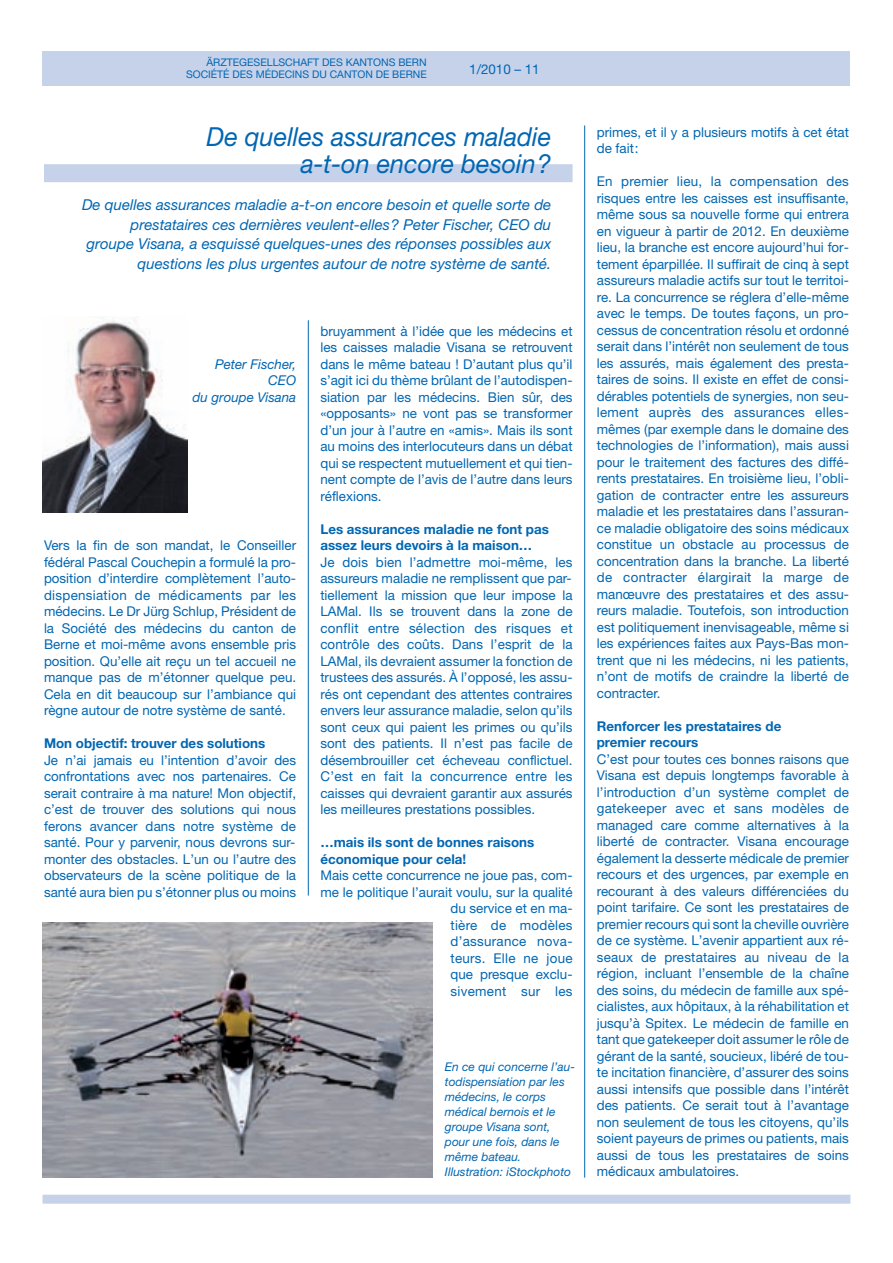
<style>
.page{position:relative;width:893px;height:1263px;background:#fff}
.page>*{position:absolute;margin:0;border:0;box-sizing:border-box;transform-origin:0 0}
.t1{font:italic 26.25px/27px "Helvetica Neue";color:#0166b3;text-align:right;scale:.96 1}
.t2{font:italic 15px/19.5px "Helvetica Neue";color:#0166b3;text-align:right}
.t3{font:13.5px/16.5px "Helvetica Neue";color:#0166b3;text-align:justify}
.t4{font:700 13.5px/16.5px "Helvetica Neue";color:#0166b3}
.t5{font:italic 13.5px/16.5px "Helvetica Neue";color:#0166b3;text-align:right}
.t6{font:italic 12px/15px "Helvetica Neue";color:#0166b3}
.t7{font:10.5px/12px "Helvetica Neue";color:#0166b3;text-align:right}
</style>
<div class="page">
<div style="left:43px;top:1195px;width:807px;height:9px;background:#c6d2ea"></div>
<div style="left:43px;top:51px;width:807px;height:34px;background:#c6d2ea"></div>
<hr style="left:308px;top:320px;width:1px;height:575px;background:#0166b3">
<hr style="left:584px;top:125px;width:1px;height:1053px;background:#0166b3">
<div style="left:44px;top:164px;width:529px;height:18px;background:#c6d2ea"></div>
<img style="left:43px;top:317px;width:144px;height:195px">
<img style="left:43px;top:922px;width:390px;height:256px">
<p class="t7" style="left:186px;top:57px;width:242px">ÄRZTEGESELLSCHAFT DES KANTONS BERN<br>SOCIÉTÉ DES MÉDECINS DU CANTON DE BERNE</p>
<p class="t3" style="left:469px;top:62px;width:72px">1/2010 – 11</p>
<h1 class="t1" style="left:207px;top:125px;width:360px">De quelles assurances maladie a-t-on encore besoin?</h1>
<p class="t2" style="left:82px;top:197px;width:471px">De quelles assurances maladie a-t-on encore besoin et quelle sorte de prestataires ces dernières veulent-elles? Peter Fischer, CEO du groupe Visana, a esquissé quelques-unes des réponses possibles aux questions les plus urgentes autour de notre système de santé.</p>
<p class="t5" style="left:193px;top:357px;width:105px">Peter Fischer,<br>CEO<br>du groupe Visana</p>
<p class="t3" style="left:44px;top:538px;width:254px">Vers la fin de son mandat, le Conseiller fédéral Pascal Couchepin a formulé la pro&shy;position d’interdire complètement l’auto&shy;dispensiation de médicaments par les médecins. Le Dr Jürg Schlup, Président de la Société des médecins du canton de Berne et moi-même avons ensemble pris position. Qu’elle ait reçu un tel accueil ne manque pas de m’étonner quelque peu.<br>Cela en dit beaucoup sur l’ambiance qui règne autour de notre système de santé.</p>
<p class="t4" style="left:44px;top:736px;width:223px">Mon objectif: trouver des solutions</p>
<p class="t3" style="left:44px;top:753px;width:254px">Je n’ai jamais eu l’intention d’avoir des confrontations avec nos partenaires. Ce serait contraire à ma nature! Mon objectif, c’est de trouver des solutions qui nous ferons avancer dans notre système de santé. Pour y parvenir, nous devrons sur&shy;monter des obstacles. L’un ou l’autre des observateurs de la scène politique de la santé aura bien pu s’étonner plus ou moins</p>
<p class="t3" style="left:320px;top:324px;width:254px">bruyamment à l’idée que les médecins et les caisses maladie Visana se retrouvent dans le même bateau ! D’autant plus qu’il s’agit ici du thème brûlant de l’autodispen&shy;siation par les médecins. Bien sûr, des «opposants» ne vont pas se transformer d’un jour à l’autre en «amis». Mais ils sont au moins des interlocuteurs dans un débat qui se respectent mutuellement et qui tien&shy;nent compte de l’avis de l’autre dans leurs réflexions.</p>
<p class="t4" style="left:320px;top:522px;width:230px">Les assurances maladie ne font pas assez leurs devoirs à la maison…</p>
<p class="t3" style="left:320px;top:555px;width:254px">Je dois bien l’admettre moi-même, les assureurs maladie ne remplissent que par&shy;tiellement la mission que leur impose la LAMal. Ils se trouvent dans la zone de conflit entre sélection des risques et contrôle des coûts. Dans l’esprit de la LAMal, ils devraient assumer la fonction de trustees des assurés. À l’opposé, les assu&shy;rés ont cependant des attentes contraires envers leur assurance maladie, selon qu’ils sont ceux qui paient les primes ou qu’ils sont des patients. Il n’est pas facile de désembrouiller cet écheveau conflictuel.<br>C’est en fait la concurrence entre les caisses qui devraient garantir aux assurés les meilleures prestations possibles.</p>
<p class="t4" style="left:320px;top:835px;width:215px">…mais ils sont de bonnes raisons économique pour cela!</p>
<p class="t3" style="left:320px;top:868px;width:254px;text-align:right">Mais cette concurrence ne joue pas, com&shy;me le politique l’aurait voulu, sur la qualité du service et en ma-<br>tière de modèles<br>d’assurance nova-<br>teurs. Elle ne joue<br>que presque exclu-<br>sivement sur les</p>
<p class="t6" style="left:445px;top:1060px;width:132px">En ce qui concerne l’au&shy;todispensiation par les médecins, le corps médical bernois et le groupe Visana sont, pour une fois, dans le même bateau.<br>Illustration: iStockphoto</p>
<p class="t3" style="left:597px;top:125px;width:254px">primes, et il y a plusieurs motifs à cet état de fait:</p>
<p class="t3" style="left:597px;top:175px;width:254px">En premier lieu, la compensation des risques entre les caisses est insuffisante, même sous sa nouvelle forme qui entrera en vigueur à partir de 2012. En deuxième lieu, la branche est encore aujourd’hui for&shy;tement éparpillée. Il suffirait de cinq à sept assureurs maladie actifs sur tout le territoi&shy;re. La concurrence se réglera d’elle-même avec le temps. De toutes façons, un pro&shy;cessus de concentration résolu et ordonné serait dans l’intérêt non seulement de tous les assurés, mais également des presta&shy;taires de soins. Il existe en effet de consi&shy;dérables potentiels de synergies, non seu&shy;lement auprès des assurances elles&shy;mêmes (par exemple dans le domaine des technologies de l’information), mais aussi pour le traitement des factures des diffé&shy;rents prestataires. En troisième lieu, l’obli&shy;gation de contracter entre les assureurs maladie et les prestataires dans l’assuran&shy;ce maladie obligatoire des soins médicaux constitue un obstacle au processus de concentration dans la branche. La liberté de contracter élargirait la marge de manœuvre des prestataires et des assu&shy;reurs maladie. Toutefois, son introduction est politiquement inenvisageable, même si les expériences faites aux Pays-Bas mon&shy;trent que ni les médecins, ni les patients, n’ont de motifs de craindre la liberté de contracter.</p>
<p class="t4" style="left:597px;top:719px;width:186px">Renforcer les prestataires de premier recours</p>
<p class="t3" style="left:597px;top:752px;width:254px">C’est pour toutes ces bonnes raisons que Visana est depuis longtemps favorable à l’introduction d’un système complet de gatekeeper avec et sans modèles de managed care comme alternatives à la liberté de contracter. Visana encourage également la desserte médicale de premier recours et des urgences, par exemple en recourant à des valeurs différenciées du point tarifaire. Ce sont les prestataires de premier recours qui sont la cheville ouvrière de ce système. L’avenir appartient aux ré&shy;seaux de prestataires au niveau de la région, incluant l’ensemble de la chaîne des soins, du médecin de famille aux spé&shy;cialistes, aux hôpitaux, à la réhabilitation et jusqu’à Spitex. Le médecin de famille en tant que gatekeeper doit assumer le rôle de gérant de la santé, soucieux, libéré de tou&shy;te incitation financière, d’assurer des soins aussi intensifs que possible dans l’intérêt des patients. Ce serait tout à l’avantage non seulement de tous les citoyens, qu’ils soient payeurs de primes ou patients, mais aussi de tous les prestataires de soins médicaux ambulatoires.</p>
</div>
